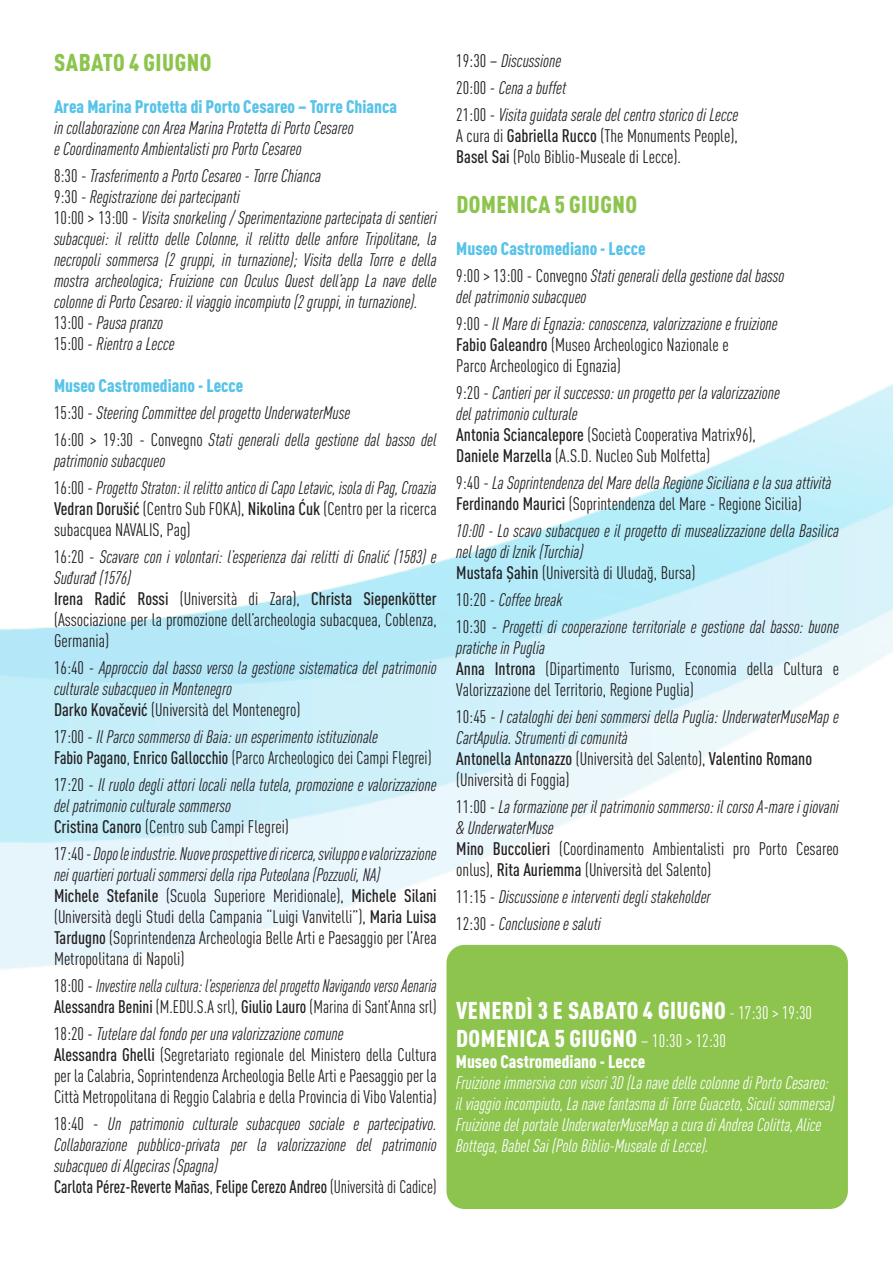
<style>
.page{position:relative;width:893px;height:1263px;background:#fff}
.page>*{position:absolute;margin:0;border:0;box-sizing:border-box;transform-origin:0 0}
.t1{font:900 condensed 24px "DIN Pro";letter-spacing:.02em;color:#fff}
.t2{font:900 condensed 24px "DIN Pro";letter-spacing:.02em;color:#8dc44e}
.t3{font:italic condensed 18px/21px "DIN Pro";color:#231f20}
.t4{font:condensed 18px/21px "DIN Pro";color:#231f20}
.t5{font:italic condensed 18px/21px "DIN Pro";color:#fff}
.t6{font:condensed 18px "DIN Pro";color:#231f20;scale:.96 1}
.t7{font:900 condensed 18px "DIN Pro";color:#57c3e8}
.t8{font:italic condensed 18px "DIN Pro";color:#231f20;scale:.93 1}
.t9{font:500 condensed 18px "DIN Pro";color:#231f20;scale:.94 1}
.t10{font:500 condensed 18px "DIN Pro";color:#231f20}
.t11{font:900 condensed 18px "DIN Pro";color:#fff}
.s1{font-style:normal}
.s2{font-weight:500}
.s3{font-weight:400}
.s4{font-weight:400;font-size:18px}
</style>
<div class="page">
<div style="left:446px;top:945px;width:402px;height:264px;background:#8dc44e;border-radius:18px"></div>
<p class="t2" style="left:54px;top:44px;width:159px">SABATO 4 GIUGNO</p>
<p class="t7" style="left:54px;top:93px;width:345px">Area Marina Protetta di Porto Cesareo – Torre Chianca</p>
<p class="t3" style="left:54px;top:116px;width:301px">in collaborazione con Area Marina Protetta di Porto Cesareo e Coordinamento Ambientalisti pro Porto Cesareo</p>
<p class="t3" style="left:54px;top:164px;width:269px"><span class="s1">8:30 -</span> Trasferimento a Porto Cesareo - Torre Chianca</p>
<p class="t3" style="left:54px;top:185px;width:187px"><span class="s1">9:30 -</span> Registrazione dei partecipanti</p>
<p class="t3" style="left:54px;top:206px;width:384px;text-align:justify"><span class="s1">10:00 &gt; 13:00 -</span> Visita snorkeling / Sperimentazione partecipata di sentieri subacquei: il relitto delle Colonne, il relitto delle anfore Tripolitane, la necropoli sommersa (2 gruppi, in turnazione); Visita della Torre e della mostra archeologica; Fruizione con Oculus Quest dell’app La nave delle colonne di Porto Cesareo: il viaggio incompiuto (2 gruppi, in turnazione).</p>
<p class="t3" style="left:54px;top:311px;width:111px"><span class="s1">13:00 -</span> Pausa pranzo</p>
<p class="t3" style="left:54px;top:332px;width:122px"><span class="s1">15:00 -</span> Rientro a Lecce</p>
<p class="t7" style="left:54px;top:372px;width:191px">Museo Castromediano - Lecce</p>
<p class="t3" style="left:54px;top:401px;width:298px"><span class="s1">15:30 -</span> Steering Committee del progetto UnderwaterMuse</p>
<p class="t3" style="left:54px;top:428px;width:384px"><span class="s1">16:00 &gt; 19:30 - Convegno</span> Stati generali della gestione dal basso del patrimonio subacqueo</p>
<p class="t3" style="left:54px;top:476px;width:384px"><span class="s1">16:00 -</span> Progetto Straton: il relitto antico di Capo Letavic, isola di Pag, Croazia</p>
<p class="t4" style="left:54px;top:497px;width:384px"><span class="s2">Vedran Dorušić</span> (Centro Sub FOKA), <span class="s2">Nikolina Ćuk</span> (Centro per la ricerca subacquea NAVALIS, Pag)</p>
<p class="t3" style="left:54px;top:545px;width:384px"><span class="s1">16:20 -</span> Scavare con i volontari: l’esperienza dai relitti di Gnalić (1583) e<br>Suđurađ (1576)</p>
<p class="t4" style="left:54px;top:587px;width:384px;text-align:justify"><span class="s2">Irena Radić Rossi</span> (Università di Zara), <span class="s2">Christa Siepenkötter </span>(Associazione per la promozione dell’archeologia subacquea, Coblenza, Germania)</p>
<p class="t3" style="left:54px;top:656px;width:384px"><span class="s1">16:40 -</span> Approccio dal basso verso la gestione sistematica del patrimonio culturale subacqueo in Montenegro</p>
<p class="t4" style="left:54px;top:698px;width:248px"><span class="s2">Darko Kovačević</span> (Università del Montenegro)</p>
<p class="t3" style="left:54px;top:725px;width:326px"><span class="s1">17:00 -</span> Il Parco sommerso di Baia: un esperimento istituzionale</p>
<p class="t6" style="left:54px;top:745px;width:395px"><span class="s2">Fabio Pagano</span>, <span class="s2">Enrico Gallocchio</span> (Parco Archeologico dei Campi Flegrei)</p>
<p class="t3" style="left:54px;top:773px;width:384px"><span class="s1">17:20 -</span> Il ruolo degli attori locali nella tutela, promozione e valorizzazione del patrimonio culturale sommerso</p>
<p class="t4" style="left:54px;top:815px;width:236px"><span class="s2">Cristina Canoro</span> (Centro sub Campi Flegrei)</p>
<p class="t3" style="left:54px;top:842px;width:384px"><span class="s1">17:40 -</span> Dopo le industrie. Nuove prospettive di ricerca, sviluppo e valorizzazione nei quartieri portuali sommersi della ripa Puteolana (Pozzuoli, NA)</p>
<p class="t4" style="left:54px;top:884px;width:384px;text-align:justify"><span class="s2">Michele Stefanile</span> (Scuola Superiore Meridionale), <span class="s2">Michele Silani </span>(Università degli Studi della Campania “Luigi Vanvitelli”), <span class="s2">Maria Luisa Tardugno</span> (Soprintendenza Archeologia Belle Arti e Paesaggio per l’Area Metropolitana di Napoli)</p>
<p class="t8" style="left:54px;top:973px;width:413px"><span class="s1">18:00 -</span> Investire nella cultura: l’esperienza del progetto Navigando verso Aenaria</p>
<p class="t6" style="left:54px;top:994px;width:400px"><span class="s2">Alessandra Benini</span> (M.EDU.S.A srl), <span class="s2">Giulio Lauro</span> (Marina di Sant’Anna srl)</p>
<p class="t3" style="left:54px;top:1022px;width:291px"><span class="s1">18:20 -</span> Tutelare dal fondo per una valorizzazione comune</p>
<p class="t4" style="left:54px;top:1043px;width:384px;text-align:justify"><span class="s2">Alessandra Ghelli</span> (Segretariato regionale del Ministero della Cultura per la Calabria, Soprintendenza Archeologia Belle Arti e Paesaggio per la Città Metropolitana di Reggio Calabria e della Provincia di Vibo Valentia)</p>
<p class="t3" style="left:54px;top:1112px;width:384px;text-align:justify"><span class="s1">18:40 -</span> Un patrimonio culturale subacqueo sociale e partecipativo.<br>Collaborazione pubblico-privata per la valorizzazione del patrimonio subacqueo di Algeciras (Spagna)</p>
<p class="t9" style="left:54px;top:1173px;width:409px">Carlota Pérez-Reverte Mañas<span class="s3">,</span> Felipe Cerezo Andreo <span class="s3">(Università di Cadice)</span></p>
<p class="t3" style="left:456px;top:49px;width:107px"><span class="s1">19:30 –</span> Discussione</p>
<p class="t3" style="left:456px;top:76px;width:111px"><span class="s1">20:00 -</span> Cena a buffet</p>
<p class="t3" style="left:456px;top:103px;width:284px"><span class="s1">21:00 -</span> Visita guidata serale del centro storico di Lecce</p>
<p class="t4" style="left:456px;top:124px;width:283px">A cura di <span class="s2">Gabriella Rucco</span> (The Monuments People),</p>
<p class="t4" style="left:456px;top:145px;width:226px"><span class="s2">Basel Sai</span> (Polo Biblio-Museale di Lecce).</p>
<p class="t2" style="left:456px;top:185px;width:182px">DOMENICA 5 GIUGNO</p>
<p class="t7" style="left:456px;top:234px;width:191px">Museo Castromediano - Lecce</p>
<p class="t3" style="left:456px;top:263px;width:330px"><span class="s1">9:00 &gt; 13:00 - Convegno</span> Stati generali della gestione dal basso</p>
<p class="t3" style="left:456px;top:284px;width:132px">del patrimonio subacqueo</p>
<p class="t3" style="left:456px;top:311px;width:323px"><span class="s1">9:00 -</span> Il Mare di Egnazia: conoscenza, valorizzazione e fruizione</p>
<p class="t4" style="left:456px;top:332px;width:274px"><span class="s2">Fabio Galeandro</span> (Museo Archeologico Nazionale e</p>
<p class="t4" style="left:456px;top:353px;width:166px">Parco Archeologico di Egnazia)</p>
<p class="t3" style="left:456px;top:380px;width:325px"><span class="s1">9:20 -</span> Cantieri per il successo: un progetto per la valorizzazione</p>
<p class="t3" style="left:456px;top:401px;width:123px">del patrimonio culturale</p>
<p class="t4" style="left:456px;top:422px;width:301px"><span class="s2">Antonia Sciancalepore</span> (Società Cooperativa Matrix96),</p>
<p class="t4" style="left:456px;top:443px;width:255px"><span class="s2">Daniele Marzella</span> (A.S.D. Nucleo Sub Molfetta)</p>
<p class="t3" style="left:456px;top:470px;width:377px"><span class="s1">9:40 -</span> La Soprintendenza del Mare della Regione Siciliana e la sua attività</p>
<p class="t4" style="left:456px;top:491px;width:347px"><span class="s2">Ferdinando Maurici</span> (Soprintendenza del Mare - Regione Sicilia)</p>
<p class="t3" style="left:456px;top:518px;width:384px">10:00 - Lo scavo subacqueo e il progetto di musealizzazione della Basilica nel lago di Iznik (Turchia)</p>
<p class="t4" style="left:456px;top:560px;width:241px"><span class="s2">Mustafa Şahin</span> (Università di Uludağ, Bursa)</p>
<p class="t3" style="left:456px;top:587px;width:108px"><span class="s1">10:20 -</span> Coffee break</p>
<p class="t3" style="left:456px;top:614px;width:384px"><span class="s1">10:30 -</span> Progetti di cooperazione territoriale e gestione dal basso: buone pratiche in Puglia</p>
<p class="t4" style="left:456px;top:656px;width:384px"><span class="s2">Anna Introna</span> (Dipartimento Turismo, Economia della Cultura e<br>Valorizzazione del Territorio, Regione Puglia)</p>
<p class="t3" style="left:456px;top:704px;width:384px"><span class="s1">10:45 -</span> I cataloghi dei beni sommersi della Puglia: UnderwaterMuseMap e<br>CartApulia. Strumenti di comunità</p>
<p class="t10" style="left:456px;top:745px;width:357px">Antonella Antonazzo <span class="s3">(Università del Salento),</span> Valentino Romano</p>
<p class="t4" style="left:456px;top:767px;width:115px">(Università di Foggia)</p>
<p class="t3" style="left:456px;top:794px;width:384px"><span class="s1">11:00 -</span> La formazione per il patrimonio sommerso: il corso A-mare i giovani &amp; UnderwaterMuse</p>
<p class="t4" style="left:456px;top:836px;width:384px"><span class="s2">Mino Buccolieri</span> (Coordinamento Ambientalisti pro Porto Cesareo onlus), <span class="s2">Rita Auriemma</span> (Università del Salento)</p>
<p class="t3" style="left:456px;top:884px;width:256px"><span class="s1">11:15 -</span> Discussione e interventi degli stakeholder</p>
<p class="t3" style="left:456px;top:911px;width:146px"><span class="s1">12:30 -</span> Conclusione e saluti</p>
<p class="t1" style="left:456px;top:991px;width:357px">VENERDÌ 3 E SABATO 4 GIUGNO <span class="s4">- 17:30 &gt; 19:30</span></p>
<p class="t1" style="left:456px;top:1020px;width:271px">DOMENICA 5 GIUGNO <span class="s4">– 10:30 &gt; 12:30</span></p>
<p class="t11" style="left:456px;top:1048px;width:191px">Museo Castromediano - Lecce</p>
<p class="t5" style="left:456px;top:1071px;width:380px">Fruizione immersiva con visori 3D (La nave delle colonne di Porto Cesareo: il viaggio incompiuto, La nave fantasma di Torre Guaceto, Siculi sommersa)</p>
<p class="t5" style="left:456px;top:1113px;width:367px">Fruizione del portale UnderwaterMuseMap a cura di Andrea Colitta, Alice<br>Bottega, Babel Sai (Polo Biblio-Museale di Lecce).</p>
</div>
